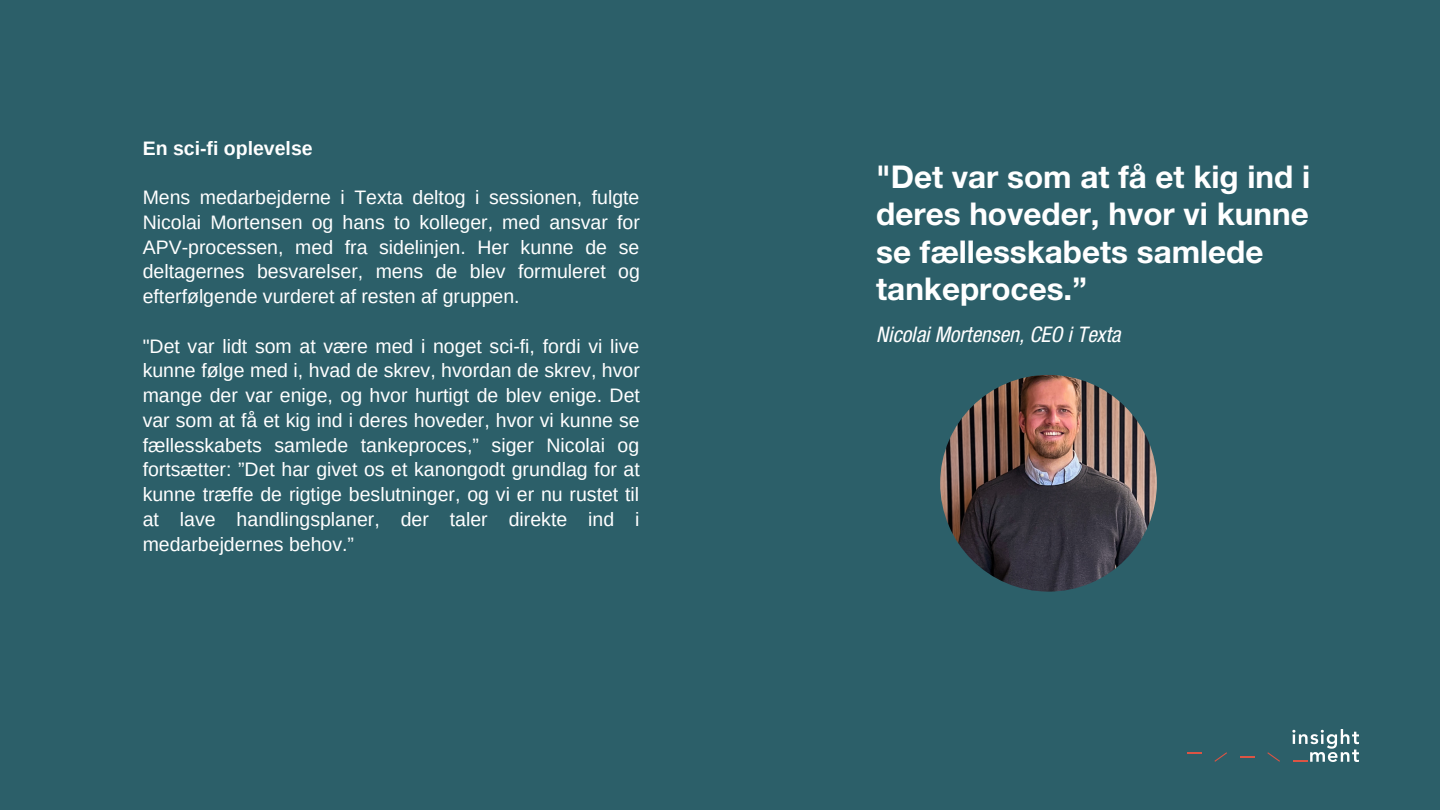
<style>
.page{position:relative;width:1440px;height:810px;background:#2c5f69}
.page>*{position:absolute;margin:0;border:0;box-sizing:border-box;transform-origin:0 0}
.t1{font:700 31.4px/37.5px "Helvetica Neue LT Std";color:#fff}
.t2{font:italic condensed 21.5px "Helvetica Neue LT Std";color:#fff}
.t3{font:19.5px/24.8px "Arimo";color:#fff;text-align:justify}
.t4{font:700 19.5px "Arimo";color:#fff}
</style>
<div class="page">
<svg style="left:1292px;top:729px;width:67px;height:33px"></svg>
<svg style="left:1214px;top:752px;width:13px;height:10px"></svg>
<svg style="left:1267px;top:752px;width:13px;height:10px"></svg>
<svg style="left:1240px;top:756px;width:15px;height:2px"></svg>
<svg style="left:1187px;top:752px;width:15px;height:1px"></svg>
<img style="left:940px;top:375px;width:217px;height:217px;border-radius:50%">
<p class="t4" style="left:143px;top:137px;width:171px">En sci-fi oplevelse</p>
<p class="t3" style="left:143px;top:185px;width:499px">Mens medarbejderne i Texta deltog i sessionen, fulgte Nicolai Mortensen og hans to kolleger, med ansvar for APV-processen, med fra sidelinjen. Her kunne de se deltagernes besvarelser, mens de blev formuleret og efterfølgende vurderet af resten af gruppen.</p>
<p class="t3" style="left:143px;top:334px;width:499px">"Det var lidt som at være med i noget sci-fi, fordi vi live kunne følge med i, hvad de skrev, hvordan de skrev, hvor mange der var enige, og hvor hurtigt de blev enige. Det var som at få et kig ind i deres hoveder, hvor vi kunne se fællesskabets samlede tankeproces,” siger Nicolai og fortsætter: ”Det har givet os et kanongodt grundlag for at kunne træffe de rigtige beslutninger, og vi er nu rustet til at lave handlingsplaner, der taler direkte ind i medarbejdernes behov.”</p>
<h1 class="t1" style="left:876px;top:162px;width:435px">"Det var som at få et kig ind i deres hoveder, hvor vi kunne se fællesskabets samlede tankeproces.”</h1>
<p class="t2" style="left:876px;top:327px;width:246px">Nicolai Mortensen, CEO i Texta</p>
</div>
